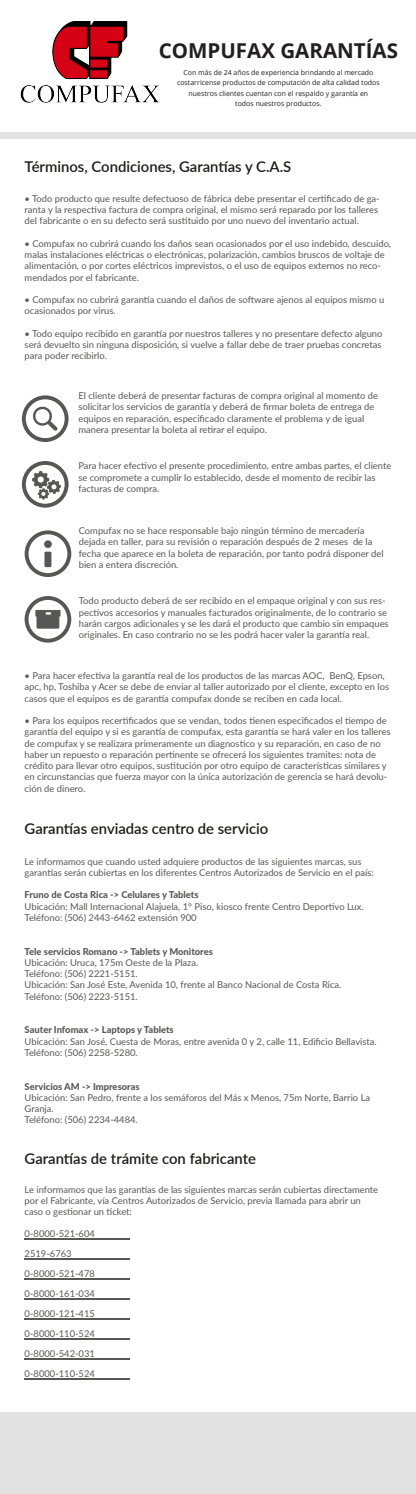
<style>
.page{position:relative;width:416px;height:1494px;background:#fff}
.page>*{position:absolute;margin:0;border:0;box-sizing:border-box;transform-origin:0 0}
.t1{font:700 20.5px "Open Sans";color:#231f20}
.t2{font:600 14.85px "Lato";color:#1d1d1b}
.t3{font:9.35px/11.2px "Lato";color:#575756}
.t4{font:800 9.35px "Lato";color:#575756}
.t5{font:7px/10.5px "Open Sans";color:#231f20;text-align:center}
</style>
<div class="page">
<img style="left:20px;top:21px;width:139px;height:82px">
<div style="left:0;top:132px;width:415px;height:1362px;background:#e2e2e2"></div>
<div style="left:0;top:139px;width:415px;height:1273px;background:#fff"></div>
<svg style="left:25px;top:530px;width:46px;height:47px"></svg>
<svg style="left:22px;top:461px;width:46px;height:46px"></svg>
<svg style="left:22px;top:395px;width:46px;height:47px"></svg>
<svg style="left:25px;top:596px;width:46px;height:46px"></svg>
<hr style="left:25px;top:1238px;width:105px;height:2px;background:#575756">
<hr style="left:25px;top:1258px;width:105px;height:2px;background:#575756">
<hr style="left:25px;top:1278px;width:105px;height:1px;background:#575756">
<hr style="left:25px;top:1298px;width:105px;height:2px;background:#575756">
<hr style="left:25px;top:1318px;width:105px;height:2px;background:#575756">
<hr style="left:25px;top:1338px;width:105px;height:2px;background:#575756">
<hr style="left:25px;top:1358px;width:105px;height:2px;background:#575756">
<hr style="left:25px;top:1378px;width:105px;height:2px;background:#575756">
<h1 class="t1" style="left:159px;top:36px;width:240px">COMPUFAX GARANTÍAS</h1>
<p class="t5" style="left:177px;top:67px;width:204px">Con más de 24 años de experiencia brindando al mercado costarricense productos de computación de alta calidad todos nuestros clientes cuentan con el respaldo y garantía en<br>todos nuestros productos.</p>
<h2 class="t2" style="left:25px;top:156px;width:268px">Términos, Condiciones, Garantías y C.A.S</h2>
<p class="t3" style="left:25px;top:192px;width:356px">• Todo producto que resulte defectuoso de fábrica debe presentar el certificado de ga&shy;ranta y la respectiva factura de compra original, el mismo será reparado por los talleres del fabricante o en su defecto será sustituido por uno nuevo del inventario actual.</p>
<p class="t3" style="left:25px;top:237px;width:367px">• Compufax no cubrirá cuando los daños sean ocasionados por el uso indebido, descuido, malas instalaciones eléctricas o electrónicas, polarización, cambios bruscos de voltaje de alimentación, o por cortes eléctricos imprevistos, o el uso de equipos externos no reco&shy;mendados por el fabricante.</p>
<p class="t3" style="left:25px;top:294px;width:361px">• Compufax no cubrirá garantía cuando el daños de software ajenos al equipos mismo u ocasionados por virus.</p>
<p class="t3" style="left:25px;top:327px;width:359px;text-align:justify">• Todo equipo recibido en garantía por nuestros talleres y no presentare defecto alguno será devuelto sin ninguna disposición, si vuelve a fallar debe de traer pruebas concretas para poder recibirlo.</p>
<p class="t3" style="left:78px;top:390px;width:301px">El cliente deberá de presentar facturas de compra original al momento de solicitar los servicios de garantía y deberá de firmar boleta de entrega de equipos en reparación, especificado claramente el problema y de igual manera presentar la boleta al retirar el equipo.</p>
<p class="t3" style="left:78px;top:460px;width:314px">Para hacer efectivo el presente procedimiento, entre ambas partes, el cliente se compromete a cumplir lo establecido, desde el momento de recibir las facturas de compra.</p>
<p class="t3" style="left:79px;top:525px;width:306px">Compufax no se hace responsable bajo ningún término de mercadería dejada en taller, para su revisión o reparación después de 2 meses de la fecha que aparece en la boleta de reparación, por tanto podrá disponer del bien a entera discreción.</p>
<p class="t3" style="left:79px;top:595px;width:311px">Todo producto deberá de ser recibido en el empaque original y con sus res&shy;pectivos accesorios y manuales facturados originalmente, de lo contrario se harán cargos adicionales y se les dará el producto que cambio sin empaques originales. En caso contrario no se les podrá hacer valer la garantía real.</p>
<p class="t3" style="left:25px;top:669px;width:365px">• Para hacer efectiva la garantía real de los productos de las marcas AOC, BenQ, Epson, apc, hp, Toshiba y Acer se debe de enviar al taller autorizado por el cliente, excepto en los casos que el equipos es de garantía compufax donde se reciben en cada local.</p>
<p class="t3" style="left:25px;top:714px;width:367px">• Para los equipos recertificados que se vendan, todos tienen especificados el tiempo de garantía del equipo y si es garantía de compufax, esta garantía se hará valer en los talleres de compufax y se realizara primeramente un diagnostico y su reparación, en caso de no haber un repuesto o reparación pertinente se ofrecerá los siguientes tramites: nota de crédito para llevar otro equipos, sustitución por otro equipo de características similares y en circunstancias que fuerza mayor con la única autorización de gerencia se hará devolu&shy;ción de dinero.</p>
<h2 class="t2" style="left:25px;top:818px;width:245px">Garantías enviadas centro de servicio</h2>
<p class="t3" style="left:25px;top:855px;width:350px">Le informamos que cuando usted adquiere productos de las siguientes marcas, sus garantías serán cubiertas en los diferentes Centros Autorizados de Servicio en el país:</p>
<p class="t4" style="left:25px;top:888px;width:175px">Fruno de Costa Rica -&gt; Celulares y Tablets</p>
<p class="t3" style="left:25px;top:900px;width:340px">Ubicación: Mall Internacional Alajuela, 1° Piso, kiosco frente Centro Deportivo Lux.<br>Teléfono: (506) 2443-6462 extensión 900</p>
<p class="t4" style="left:25px;top:944px;width:189px">Tele servicios Romano -&gt; Tablets y Monitores</p>
<p class="t3" style="left:25px;top:956px;width:318px">Ubicación: Uruca, 175m Oeste de la Plaza.<br>Teléfono: (506) 2221-5151.<br>Ubicación: San José Este, Avenida 10, frente al Banco Nacional de Costa Rica.<br>Teléfono: (506) 2223-5151.</p>
<p class="t4" style="left:25px;top:1023px;width:150px">Sauter Infomax -&gt; Laptops y Tablets</p>
<p class="t3" style="left:25px;top:1035px;width:353px">Ubicación: San José, Cuesta de Moras, entre avenida 0 y 2, calle 11, Edificio Bellavista.<br>Teléfono: (506) 2258-5280.</p>
<p class="t4" style="left:25px;top:1079px;width:116px">Servicios AM -&gt; Impresoras</p>
<p class="t3" style="left:25px;top:1091px;width:347px">Ubicación: San Pedro, frente a los semáforos del Más x Menos, 75m Norte, Barrio La<br>Granja.<br>Teléfono: (506) 2234-4484.</p>
<h2 class="t2" style="left:25px;top:1147px;width:233px">Garantías de trámite con fabricante</h2>
<p class="t3" style="left:25px;top:1183px;width:355px">Le informamos que las garantías de las siguientes marcas serán cubiertas directamente por el Fabricante, vía Centros Autorizados de Servicio, previa llamada para abrir un caso o gestionar un ticket:</p>
<p class="t3" style="left:25px;top:1222px;width:72px;line-height:20px">0-8000-521-604<br>2519-6763<br>0-8000-521-478<br>0-8000-161-034<br>0-8000-121-415<br>0-8000-110-524<br>0-8000-542-031<br>0-8000-110-524</p>
</div>
